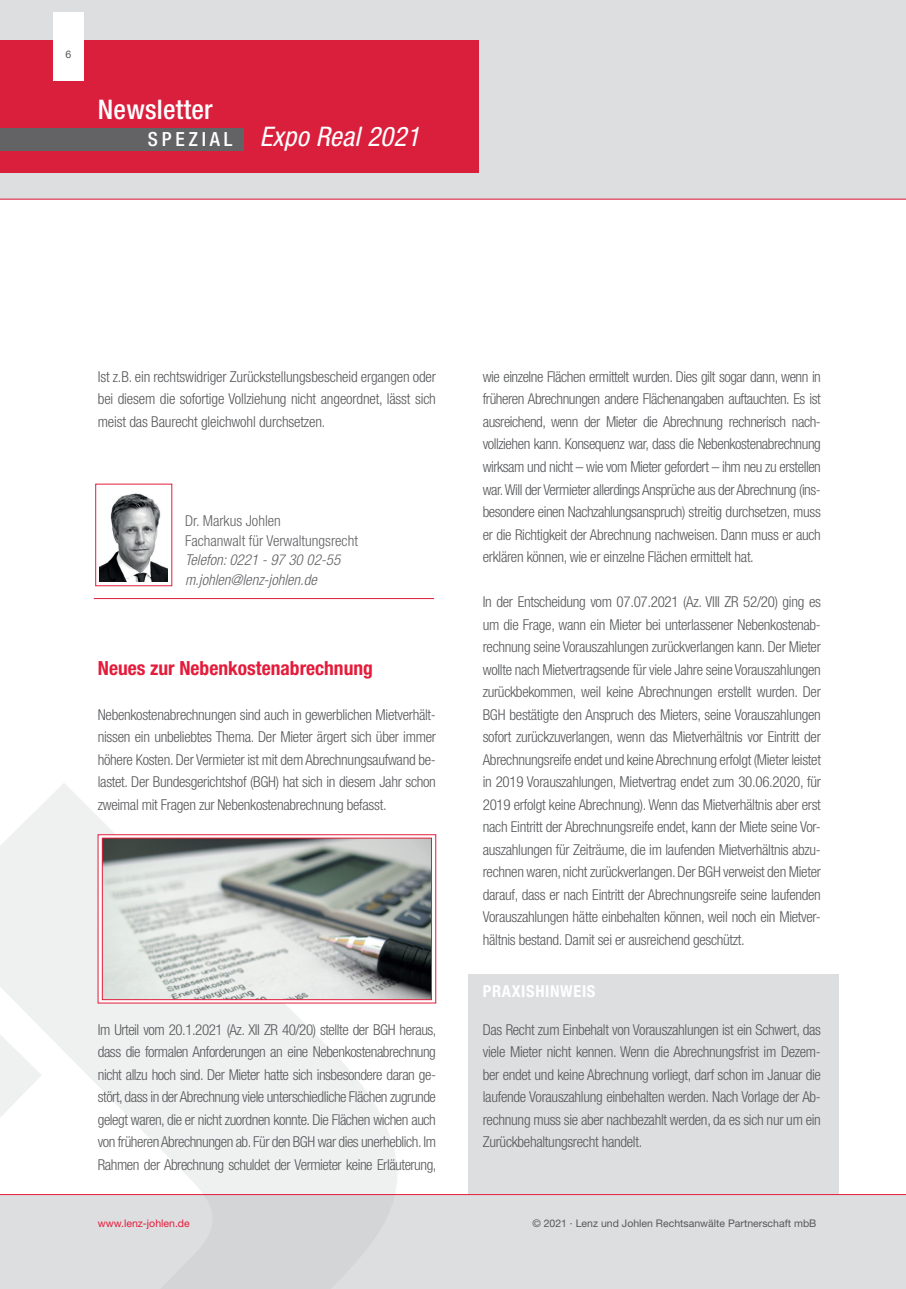
<style>
.page{position:relative;width:906px;height:1289px;background:#fff}
.page>*{position:absolute;margin:0;border:0;box-sizing:border-box;transform-origin:0 0}
.t1{font:italic condensed 27px "Helvetica Neue LT Std";letter-spacing:.01em;color:#fff}
.t2{font:500 condensed 27px "Helvetica Neue LT Std";letter-spacing:.01em;color:#fff}
.t3{font:700 condensed 19.5px "Helvetica Neue LT Std";color:#e41c3b}
.t4{font:500 condensed 19.5px "Helvetica Neue LT Std";letter-spacing:.2em;color:#fff}
.t5{font:700 condensed 16.5px "Helvetica Neue LT Std";letter-spacing:.04em;color:#fff}
.t6{font:300 condensed 15px/22.5px "Helvetica Neue LT Std";letter-spacing:-.02em;color:#57585a;text-align:justify}
.t7{font:italic 300 condensed 15px/19.5px "Helvetica Neue LT Std";color:#636366}
.t8{font:300 condensed 15px/19.5px "Helvetica Neue LT Std";color:#636366}
.t9{font:10.5px "Helvetica Neue LT Std";color:#57585a}
.t10{font:10.5px "Helvetica Neue LT Std";color:#e41c3b}
</style>
<div class="page">
<div style="left:0;top:0;width:906px;height:199px;background:#dddee0"></div>
<div style="left:0;top:40px;width:478px;height:133px;background:#da1f3d"></div>
<div style="left:0;top:128px;width:243px;height:22px;background:#636366"></div>
<div style="left:0;top:1194px;width:906px;height:94px;background:#dddee0"></div>
<svg style="left:0;top:783px;width:399px;height:413px;fill:#eff0f0"></svg>
<div style="left:469px;top:974px;width:370px;height:219px;background:#dddee0"></div>
<div style="left:95px;top:484px;width:77px;height:102px;background:#fff;border:1px solid #e41c3b"></div>
<img style="left:100px;top:493px;width:68px;height:88px">
<hr style="left:94px;top:598px;width:340px;height:1px;background:#e41c3b">
<svg style="left:98px;top:834px;width:338px;height:169px"></svg>
<img style="left:104px;top:839px;width:326px;height:158px">
<div style="left:102px;top:837px;width:330px;height:162px;border:1px solid #e41c3b"></div>
<hr style="left:0;top:1194px;width:906px;height:1px;background:#e41c3b">
<hr style="left:0;top:199px;width:906px;height:1px;background:#e41c3b">
<div style="left:53px;top:13px;width:31px;height:68px;background:#fff"></div>
<p class="t9" style="left:66px;top:48px;width:7px">6</p>
<h1 class="t2" style="left:98px;top:94px;width:116px">Newsletter</h1>
<h2 class="t4" style="left:148px;top:128px;width:86px">SPEZIAL</h2>
<h1 class="t1" style="left:260px;top:121px;width:161px">Expo Real 2021</h1>
<p class="t6" style="left:98px;top:365px;width:340px">Ist z.B. ein rechtswidriger Zurückstellungsbescheid ergangen oder bei diesem die sofortige Vollziehung nicht angeordnet, lässt sich meist das Baurecht gleichwohl durchsetzen.</p>
<p class="t8" style="left:185px;top:511px;width:174px">Dr. Markus Johlen<br>Fachanwalt für Verwaltungsrecht</p>
<p class="t7" style="left:185px;top:550px;width:157px">Telefon: 0221 - 97 30 02-55 m.johlen@lenz-johlen.de</p>
<h2 class="t3" style="left:98px;top:656px;width:277px">Neues zur Nebenkostenabrechnung</h2>
<p class="t6" style="left:98px;top:703px;width:340px">Nebenkostenabrechnungen sind auch in gewerblichen Mietverhält&shy;nissen ein unbeliebtes Thema. Der Mieter ärgert sich über immer höhere Kosten. Der Vermieter ist mit dem Abrechnungsaufwand be&shy;lastet. Der Bundesgerichtshof (BGH) hat sich in diesem Jahr schon zweimal mit Fragen zur Nebenkostenabrechnung befasst.</p>
<p class="t6" style="left:98px;top:1018px;width:340px">Im Urteil vom 20.1.2021 (Az. XII ZR 40/20) stellte der BGH heraus, dass die formalen Anforderungen an eine Nebenkostenabrechnung nicht allzu hoch sind. Der Mieter hatte sich insbesondere daran ge&shy;stört, dass in der Abrechnung viele unterschiedliche Flächen zugrunde gelegt waren, die er nicht zuordnen konnte. Die Flächen wichen auch von früheren Abrechnungen ab. Für den BGH war dies unerheblich. Im Rahmen der Abrechnung schuldet der Vermieter keine Erläuterung,</p>
<p class="t6" style="left:483px;top:365px;width:340px">wie einzelne Flächen ermittelt wurden. Dies gilt sogar dann, wenn in früheren Abrechnungen andere Flächenangaben auftauchten. Es ist ausreichend, wenn der Mieter die Abrechnung rechnerisch nach&shy;vollziehen kann. Konsequenz war, dass die Nebenkostenabrechnung wirksam und nicht – wie vom Mieter gefordert – ihm neu zu erstellen war. Will der Vermieter allerdings Ansprüche aus der Abrechnung (ins&shy;besondere einen Nachzahlungsanspruch) streitig durchsetzen, muss er die Richtigkeit der Abrechnung nachweisen. Dann muss er auch erklären können, wie er einzelne Flächen ermittelt hat.</p>
<p class="t6" style="left:483px;top:590px;width:340px">In der Entscheidung vom 07.07.2021 (Az. VIII ZR 52/20) ging es um die Frage, wann ein Mieter bei unterlassener Nebenkostenab&shy;rechnung seine Vorauszahlungen zurückverlangen kann. Der Mieter wollte nach Mietvertragsende für viele Jahre seine Vorauszahlungen zurückbekommen, weil keine Abrechnungen erstellt wurden. Der BGH bestätigte den Anspruch des Mieters, seine Vorauszahlungen sofort zurückzuverlangen, wenn das Mietverhältnis vor Eintritt der Abrechnungsreife endet und keine Abrechnung erfolgt (Mieter leistet in 2019 Vorauszahlungen, Mietvertrag endet zum 30.06.2020, für 2019 erfolgt keine Abrechnung). Wenn das Mietverhältnis aber erst nach Eintritt der Abrechnungsreife endet, kann der Miete seine Vor&shy;auszahlungen für Zeiträume, die im laufenden Mietverhältnis abzu&shy;rechnen waren, nicht zurückverlangen. Der BGH verweist den Mieter darauf, dass er nach Eintritt der Abrechnungsreife seine laufenden Vorauszahlungen hätte einbehalten können, weil noch ein Mietver&shy;hältnis bestand. Damit sei er ausreichend geschützt.</p>
<p class="t5" style="left:483px;top:980px;width:114px">PRAXISHINWEIS</p>
<p class="t6" style="left:483px;top:1018px;width:340px">Das Recht zum Einbehalt von Vorauszahlungen ist ein Schwert, das viele Mieter nicht kennen. Wenn die Abrechnungsfrist im Dezem&shy;ber endet und keine Abrechnung vorliegt, darf schon im Januar die laufende Vorauszahlung einbehalten werden. Nach Vorlage der Ab&shy;rechnung muss sie aber nachbezahlt werden, da es sich nur um ein Zurückbehaltungsrecht handelt.</p>
<p class="t10" style="left:98px;top:1216px;width:93px">www.lenz-johlen.de</p>
<p class="t9" style="left:532px;top:1216px;width:285px">© 2021 · Lenz und Johlen Rechtsanwälte Partnerschaft mbB</p>
</div>
